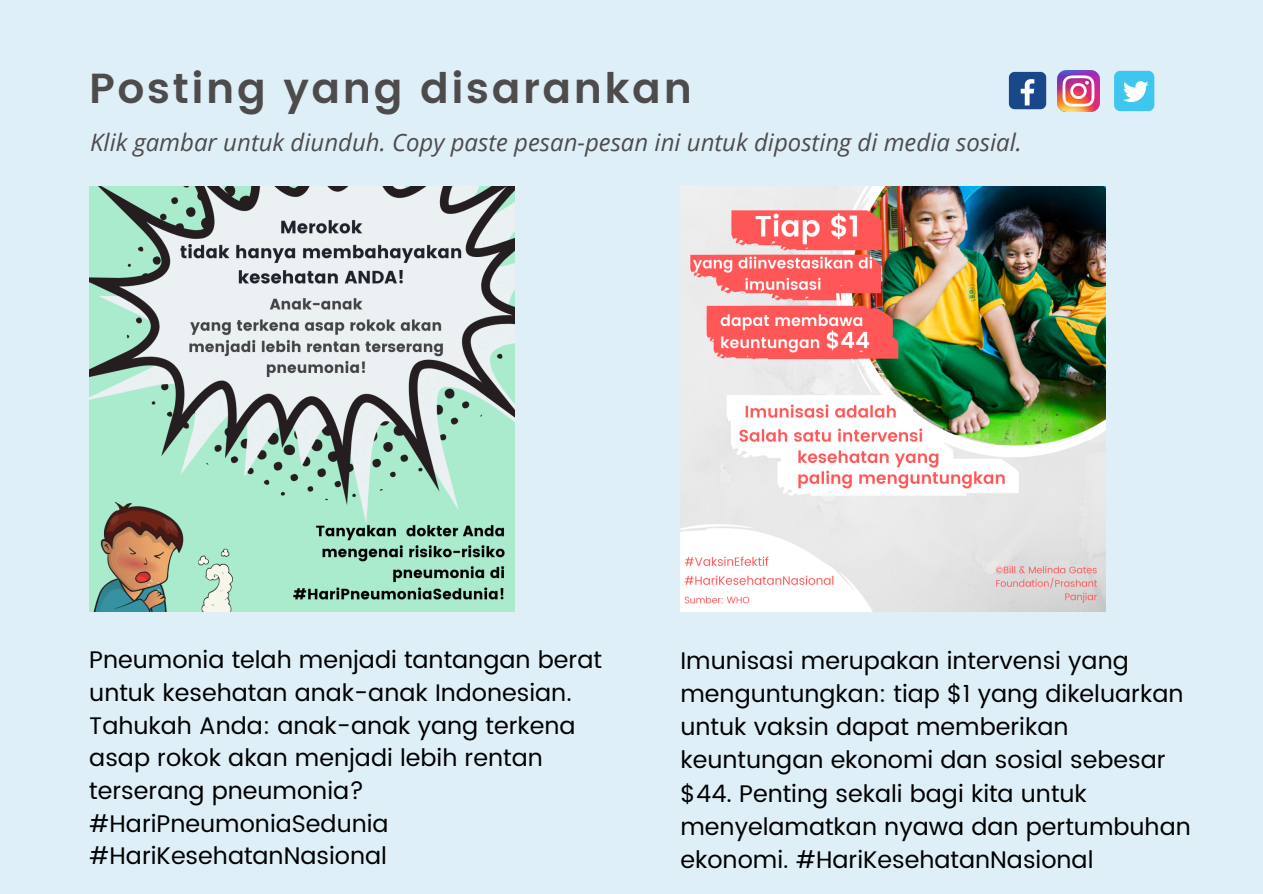
<style>
.page{position:relative;width:1263px;height:894px;background:#fff}
.page>*{position:absolute;margin:0;border:0;box-sizing:border-box;transform-origin:0 0}
.t1{font:600 42px "Poppins";letter-spacing:.06em;color:#4e4b4c}
.t2{font:24px/33.3px "Poppins";color:#000}
.t3{font:italic 24px "Open Sans";color:#4e4b4c}
</style>
<div class="page">
<div style="left:0;top:0;width:1263px;height:893px;background:#dfeff8"></div>
<img style="left:89px;top:186px;width:425px;height:425px">
<img style="left:1058px;top:70px;width:41px;height:42px">
<div style="left:1114px;top:71px;width:40px;height:40px;background:#3fc6ee;border-radius:6px"></div>
<svg style="left:1123px;top:81px;width:26px;height:21px"></svg>
<div style="left:1009px;top:72px;width:37px;height:37px;background:#1a4789;border-radius:6px"></div>
<svg style="left:1021px;top:79px;width:13px;height:26px"></svg>
<img style="left:680px;top:186px;width:426px;height:425px">
<h1 class="t1" style="left:89px;top:64px;width:604px">Posting yang disarankan</h1>
<p class="t3" style="left:90px;top:125px;width:933px">Klik gambar untuk diunduh. Copy paste pesan-pesan ini untuk diposting di media sosial.</p>
<p class="t2" style="left:89px;top:643px;width:514px;line-height:32.5px">Pneumonia telah menjadi tantangan berat untuk kesehatan anak-anak Indonesian.<br>Tahukah Anda: anak-anak yang terkena asap rokok akan menjadi lebih rentan terserang pneumonia? #HariPneumoniaSedunia #HariKesehatanNasional</p>
<p class="t2" style="left:680px;top:643px;width:512px">Imunisasi merupakan intervensi yang menguntungkan: tiap $1 yang dikeluarkan untuk vaksin dapat memberikan keuntungan ekonomi dan sosial sebesar $44. Penting sekali bagi kita untuk menyelamatkan nyawa dan pertumbuhan ekonomi. #HariKesehatanNasional</p>
</div>
